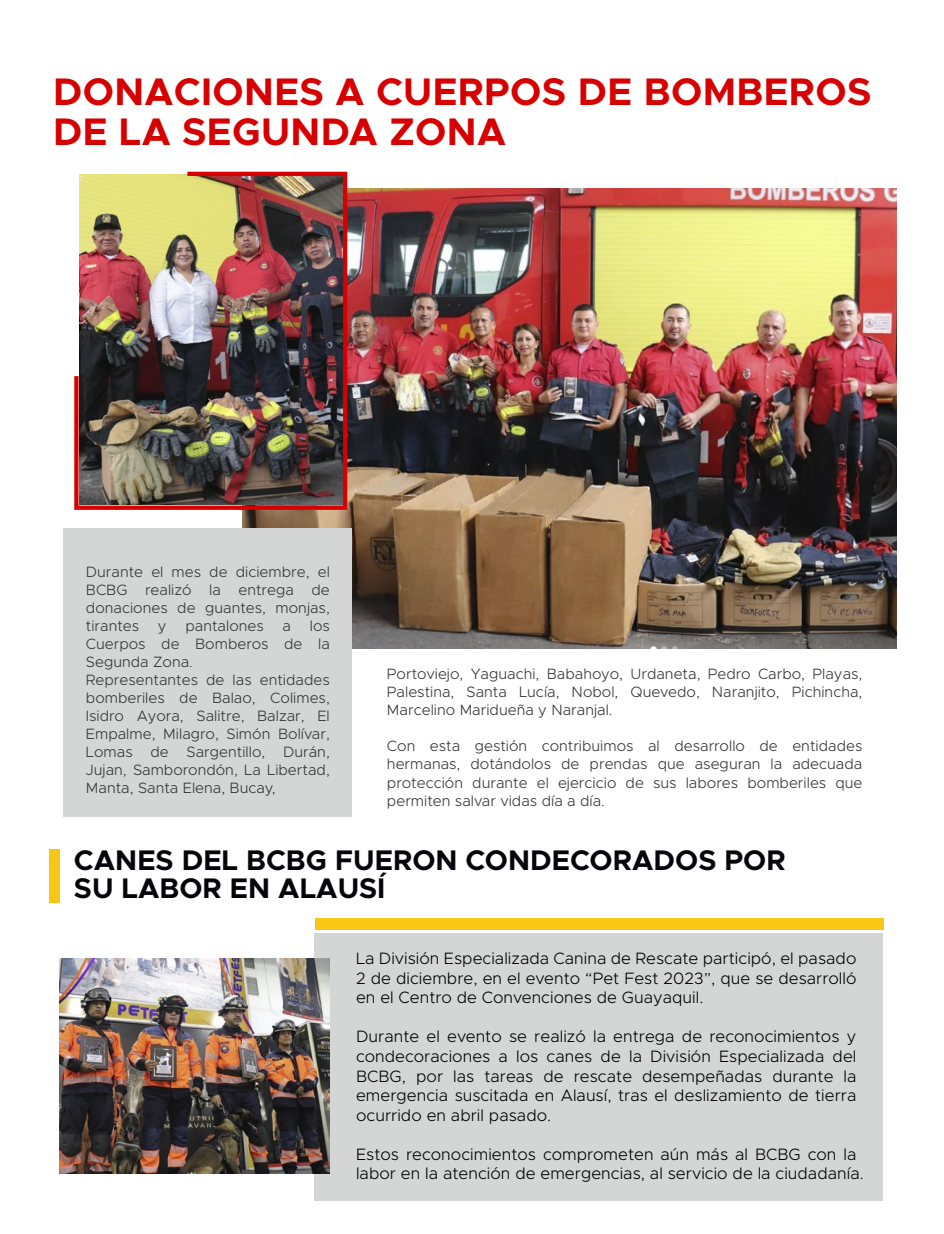
<style>
.page{position:relative;width:944px;height:1234px;background:#fff}
.page>*{position:absolute;margin:0;border:0;box-sizing:border-box;transform-origin:0 0}
.t1{font:700 38.55px/40px "Metropolis";letter-spacing:.01em;color:#d70000}
.t2{font:700 28.5px/28.7px "Metropolis";color:#06050c}
.t3{font:300 16.5px/19.5px "Metropolis";letter-spacing:.005em;color:#000;text-align:justify}
.t4{font:300 15px/18px "Metropolis";color:#353535;text-align:justify}
</style>
<div class="page">
<img style="left:243px;top:188px;width:653px;height:460px">
<div style="left:64px;top:528px;width:288px;height:289px;background:#d4d5d5"></div>
<div style="left:315px;top:933px;width:568px;height:267px;background:#d4d5d5"></div>
<div style="left:49px;top:849px;width:10px;height:53px;background:#f8c614"></div>
<img style="left:74px;top:171px;width:275px;height:341px">
<div style="left:315px;top:917px;width:568px;height:12px;background:#f8c614"></div>
<img style="left:59px;top:957px;width:270px;height:215px">
<h1 class="t1" style="left:53px;top:72px;width:820px">DONACIONES A CUERPOS DE BOMBEROS<br>DE LA SEGUNDA ZONA</h1>
<p class="t4" style="left:86px;top:563px;width:245px;text-align:left">Durante el mes de diciembre, el<br>BCBG realizó la entrega de donaciones de guantes, monjas, tirantes y pantalones a los<br>Cuerpos de Bomberos de la<br>Segunda Zona.<br>Representantes de las entidades bomberiles de Balao, Colimes,<br>Isidro Ayora, Salitre, Balzar, El<br>Empalme, Milagro, Simón Bolívar,<br>Lomas de Sargentillo, Durán,<br>Jujan, Samborondón, La Libertad,<br>Manta, Santa Elena, Bucay,</p>
<p class="t4" style="left:387px;top:665px;width:477px">Portoviejo, Yaguachi, Babahoyo, Urdaneta, Pedro Carbo, Playas, Palestina, Santa Lucía, Nobol, Quevedo, Naranjito, Pichincha, Marcelino Maridueña y Naranjal.</p>
<p class="t4" style="left:387px;top:737px;width:477px">Con esta gestión contribuimos al desarrollo de entidades hermanas, dotándolos de prendas que aseguran la adecuada protección durante el ejercicio de sus labores bomberiles que permiten salvar vidas día a día.</p>
<h2 class="t2" style="left:74px;top:845px;width:713px">CANES DEL BCBG FUERON CONDECORADOS POR<br>SU LABOR EN ALAUSÍ</h2>
<p class="t3" style="left:356px;top:948px;width:502px">La División Especializada Canina de Rescate participó, el pasado 2 de diciembre, en el evento “Pet Fest 2023”, que se desarrolló en el Centro de Convenciones de Guayaquil.</p>
<p class="t3" style="left:356px;top:1026px;width:502px">Durante el evento se realizó la entrega de reconocimientos y condecoraciones a los canes de la División Especializada del BCBG, por las tareas de rescate desempeñadas durante la emergencia suscitada en Alausí, tras el deslizamiento de tierra ocurrido en abril pasado.</p>
<p class="t3" style="left:356px;top:1143px;width:509px">Estos reconocimientos comprometen aún más al BCBG con la labor en la atención de emergencias, al servicio de la ciudadanía.</p>
</div>
